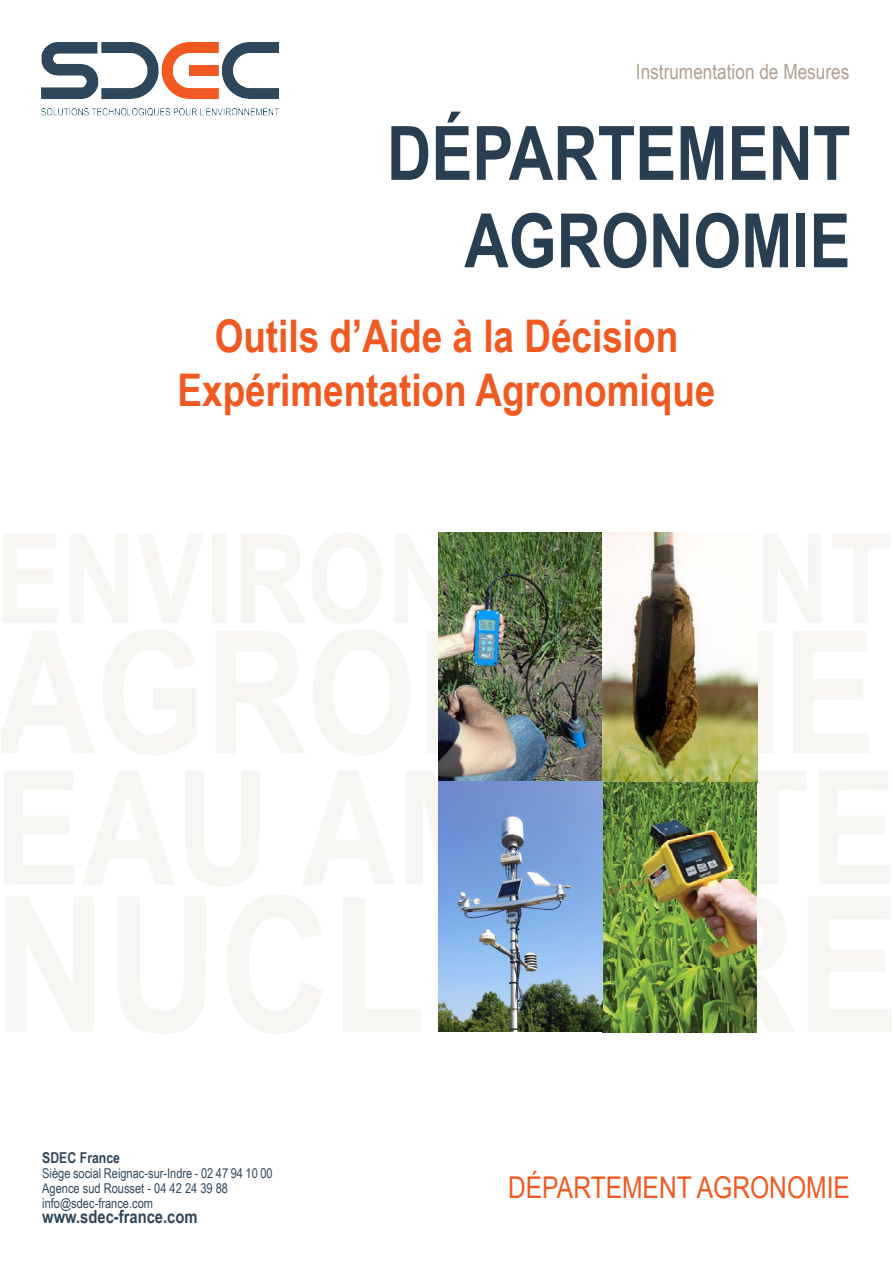
<style>
.page{position:relative;width:893px;height:1263px;background:#fff}
.page>*{position:absolute;margin:0;border:0;box-sizing:border-box;transform-origin:0 0}
.t1{font:700 75px "Arial Narrow";color:#293e50}
.t2{font:700 45px "Arial Narrow";color:#f15921}
.titre_orange{font:30px "Arial Narrow";color:#f15921}
.t3{font:21px "Arial Narrow";color:#b1a08e}
.t4{font:700 18px "Arial Narrow";color:#30475b}
.t5{font:700 15px "Arial Narrow";color:#30475b}
.t6{font:13.5px "Arial Narrow";color:#30475b}
</style>
<div class="page">
<img style="left:1px;top:532px;width:890px;height:501px">
<img style="left:41px;top:42px;width:239px;height:74px">
<img style="left:439px;top:532px;width:318px;height:250px">
<img style="left:603px;top:783px;width:154px;height:249px">
<img style="left:439px;top:781px;width:163px;height:251px">
<p class="t3" style="left:636px;top:56px;width:215px">Instrumentation de Mesures</p>
<p class="t1" style="left:387px;top:97px;width:465px">DÉPARTEMENT</p>
<p class="t1" style="left:464px;top:184px;width:388px">AGRONOMIE</p>
<p class="t2" style="left:215px;top:302px;width:465px">Outils d’Aide à la Décision</p>
<p class="t2" style="left:178px;top:356px;width:539px">Expérimentation Agronomique</p>
<p class="t5" style="left:42px;top:1146px;width:79px">SDEC France</p>
<p class="t6" style="left:42px;top:1163px;width:232px">Siège social Reignac-sur-Indre - 02 47 94 10 00</p>
<p class="t6" style="left:42px;top:1178px;width:187px">Agence sud Rousset - 04 42 24 39 88</p>
<p class="t6" style="left:42px;top:1193px;width:112px">info@sdec-france.com</p>
<p class="t4" style="left:42px;top:1203px;width:157px">www.sdec-france.com</p>
<p class="titre_orange" style="left:508px;top:1166px;width:343px">DÉPARTEMENT AGRONOMIE</p>
</div>
